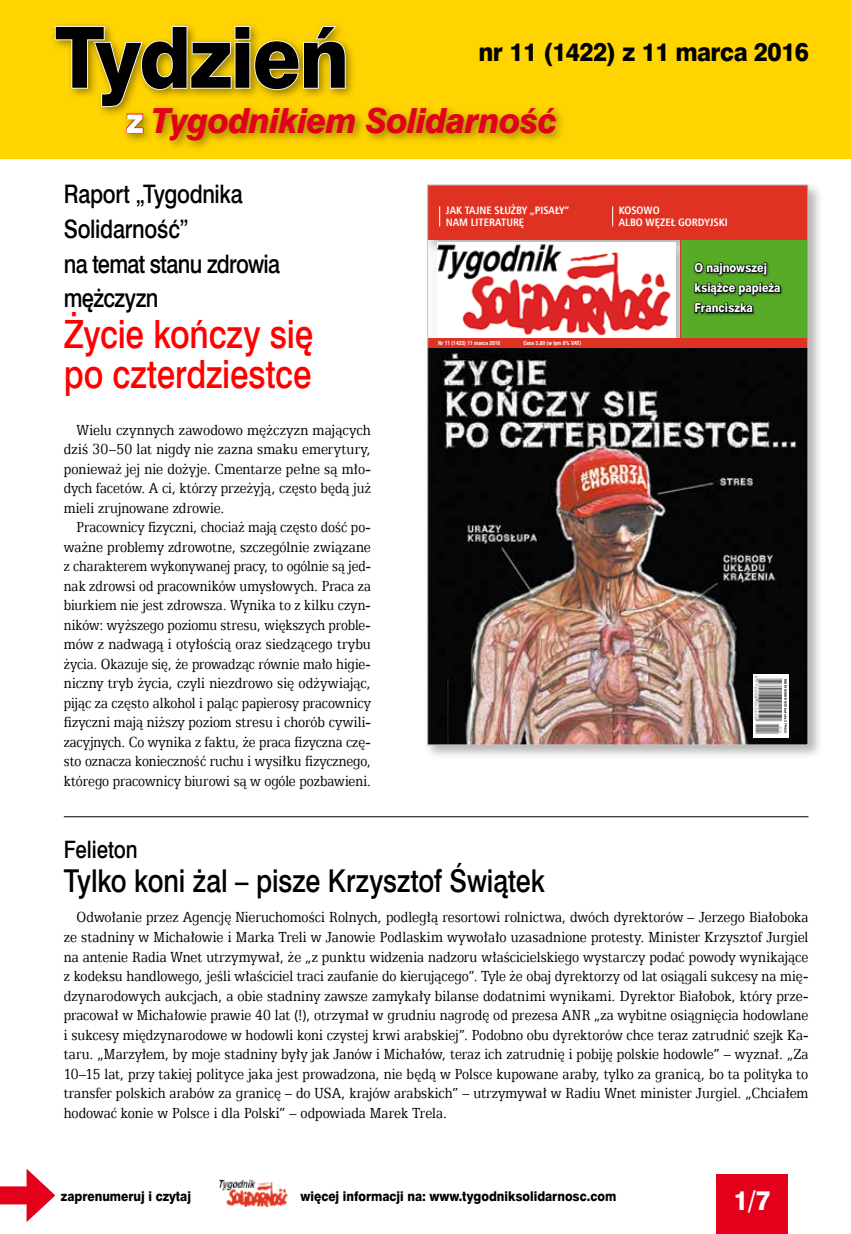
<style>
.page{position:relative;width:851px;height:1234px;background:#fff}
.page>*{position:absolute;margin:0;border:0;box-sizing:border-box;transform-origin:0 0}
.t1{font:84.45px "Swis 721 Hv EU";letter-spacing:-.02em;color:#000;scale:.95 1}
.t2{font:39px/40.5px "Swis 721 Md EU";letter-spacing:-.005em;color:#f00;scale:.85 1}
.t3{font:italic 34.65px "Swis 721 Hv EU";letter-spacing:-.02em;color:#e2001a;scale:.95 1}
.t4{font:31.5px "Swis 721 Md EU";letter-spacing:-.005em;color:#000;scale:.85 1}
.t5{font:27px "Swis 721 Hv EU";color:#fff;scale:.9 1}
.t6{font:25.5px/34.5px "Swis 721 Md EU";letter-spacing:-.02em;color:#000;scale:.85 1}
.t7{font:25.2px "Swis 721 Hv EU";letter-spacing:-.02em;color:#000;scale:.95 1}
.t8{font:24px "Swis 721 Md EU";letter-spacing:-.005em;color:#000;scale:.85 1}
.t9{font:16.5px/19.5px "Egyptian 505 EU";color:#000;text-align:justify;scale:.85 1}
.t10{font:16.5px/19.5px "Egyptian 505 EU";color:#000;text-align:justify;scale:.84 1}
.t11{font:16.5px/19.5px "Egyptian 505 EU";color:#000;text-align:justify;scale:.86 1}
.t12{font:13.5px "Swis 721 Hv EU";color:#000;scale:.9 1}
.t13{font:12.3px/20px "Swis 721 Hv EU";color:#fff;scale:.88 1}
.t14{font:700 10.8px/12.1px "Humnst 777 Cn EU";color:#fff}
.t15{font:700 5.4px "Swis 721 Cn EU";color:#fff}
.t16{font:700 3.3px "Humanst 521 EU";letter-spacing:.07em;color:#000}
.s1{font-style:normal;color:#fff}
</style>
<div class="page">
<img style="left:219px;top:1179px;width:69px;height:27px">
<div style="left:0;top:1186px;width:38px;height:18px;background:#e2001a"></div>
<svg style="left:27px;top:1169px;width:28px;height:52px"></svg>
<div style="left:0;top:0;width:850px;height:159px;background:#ffd400"></div>
<div style="left:50px;top:21px;width:516px;height:130px;background:#000;opacity:.4"></div>
<svg style="left:54px;top:24px;width:292px;height:110px"></svg>
<div style="left:716px;top:1174px;width:72px;height:59px;background:#e2001a"></div>
<div style="left:424px;top:181px;width:399px;height:579px;background:#000;opacity:.3"></div>
<div style="left:680px;top:239px;width:127px;height:107px;background:#57ab27"></div>
<div style="left:680px;top:238px;width:127px;height:108px;border:1px solid #e03223"></div>
<img style="left:429px;top:347px;width:377px;height:396px">
<div style="left:427px;top:185px;width:380px;height:54px;background:#e03223"></div>
<img style="left:437px;top:243px;width:238px;height:95px">
<div style="left:427px;top:338px;width:380px;height:9px;background:#e03223"></div>
<svg style="left:439px;top:206px;width:1px;height:20px"></svg>
<img style="left:693px;top:286px;width:90px;height:29px">
<svg style="left:693px;top:262px;width:88px;height:34px"></svg>
<svg style="left:694px;top:302px;width:60px;height:12px"></svg>
<img style="left:753px;top:674px;width:35px;height:63px">
<hr style="left:782px;top:678px;width:4px;height:56px;background:#fff">
<svg style="left:612px;top:206px;width:1px;height:20px"></svg>
<hr style="left:64px;top:816px;width:744px;height:1px;background:#000">
<h1 class="t1" style="left:55px;top:6px;width:311px">Tydzień</h1>
<h3 class="t3" style="left:126px;top:99px;width:456px"><span class="s1">z</span> Tygodnikiem Solidarność</h3>
<h3 class="t7" style="left:478px;top:36px;width:349px">nr 11 (1422) z 11 marca 2016</h3>
<h3 class="t6" style="left:64px;top:178px;width:256px">Raport „Tygodnika<br>Solidarność”<br>na temat stanu zdrowia mężczyzn</h3>
<h2 class="t2" style="left:64px;top:315px;width:295px">Życie kończy się po czterdziestce</h2>
<p class="t11" style="left:64px;top:419px;width:358px;text-indent:13px">Wielu czynnych zawodowo mężczyzn mających dziś 30–50 lat nigdy nie zazna smaku emerytury, ponieważ jej nie dożyje. Cmentarze pełne są mło&shy;dych facetów. A ci, którzy przeżyją, często będą już mieli zrujnowane zdrowie.</p>
<p class="t10" style="left:64px;top:517px;width:367px;text-indent:13px">Pracownicy fizyczni, chociaż mają często dość po&shy;ważne problemy zdrowotne, szczególnie związane z charakterem wykonywanej pracy, to ogólnie są jed&shy;nak zdrowsi od pracowników umysłowych. Praca za biurkiem nie jest zdrowsza. Wynika to z kilku czyn&shy;ników: wyższego poziomu stresu, większych proble&shy;mów z nadwagą i otyłością oraz siedzącego trybu życia. Okazuje się, że prowadząc równie mało higie&shy;niczny tryb życia, czyli niezdrowo się odżywiając, pijąc za często alkohol i paląc papierosy pracownicy fizyczni mają niższy poziom stresu i chorób cywili&shy;zacyjnych. Co wynika z faktu, że praca fizyczna czę&shy;sto oznacza konieczność ruchu i wysiłku fizycznego, którego pracownicy biurowi są w ogóle pozbawieni.</p>
<p class="t14" style="left:446px;top:204px;width:125px">JAK TAJNE SŁUŻBY „PISAŁY”<br>NAM LITERATURĘ</p>
<p class="t14" style="left:618px;top:204px;width:110px">KOSOWO<br>ALBO WĘZEŁ GORDYJSKI</p>
<p class="t13" style="left:694px;top:258px;width:99px">O najnowszej książce papieża<br>Franciszka</p>
<p class="t15" style="left:438px;top:339px;width:64px">Nr 11 (1423) 11 marca 2016</p>
<p class="t15" style="left:523px;top:339px;width:59px">Cena 3,80 (w tym 8% VAT)</p>
<p class="t16" style="left:787px;top:678px;width:55px;rotate:90deg">ISSN 0208-8045 Indeks 379433</p>
<h3 class="t8" style="left:64px;top:834px;width:89px">Felieton</h3>
<h3 class="t4" style="left:64px;top:861px;width:567px">Tylko koni żal – pisze Krzysztof Świątek</h3>
<p class="t9" style="left:64px;top:907px;width:877px;text-indent:13px">Odwołanie przez Agencję Nieruchomości Rolnych, podległą resortowi rolnictwa, dwóch dyrektorów – Jerzego Białoboka ze stadniny w Michałowie i Marka Treli w Janowie Podlaskim wywołało uzasadnione protesty. Minister Krzysztof Jurgiel na antenie Radia Wnet utrzymywał, że „z punktu widzenia nadzoru właścicielskiego wystarczy podać powody wynikające z kodeksu handlowego, jeśli właściciel traci zaufanie do kierującego”. Tyle że obaj dyrektorzy od lat osiągali sukcesy na mię&shy;dzynarodowych aukcjach, a obie stadniny zawsze zamykały bilanse dodatnimi wynikami. Dyrektor Białobok, który prze&shy;pracował w Michałowie prawie 40 lat (!), otrzymał w grudniu nagrodę od prezesa ANR „za wybitne osiągnięcia hodowlane i sukcesy międzynarodowe w hodowli koni czystej krwi arabskiej”. Podobno obu dyrektorów chce teraz zatrudnić szejk Ka&shy;taru. „Marzyłem, by moje stadniny były jak Janów i Michałów, teraz ich zatrudnię i pobiję polskie hodowle” – wyznał. „Za 10–15 lat, przy takiej polityce jaka jest prowadzona, nie będą w Polsce kupowane araby, tylko za granicą, bo ta polityka to transfer polskich arabów za granicę – do USA, krajów arabskich” – utrzymywał w Radiu Wnet minister Jurgiel. „Chciałem hodować konie w Polsce i dla Polski” – odpowiada Marek Trela.</p>
<p class="t12" style="left:61px;top:1187px;width:146px">zaprenumeruj i czytaj</p>
<p class="t12" style="left:300px;top:1187px;width:352px">więcej informacji na: www.tygodniksolidarnosc.com</p>
<h3 class="t5" style="left:733px;top:1183px;width:42px">1/7</h3>
</div>
